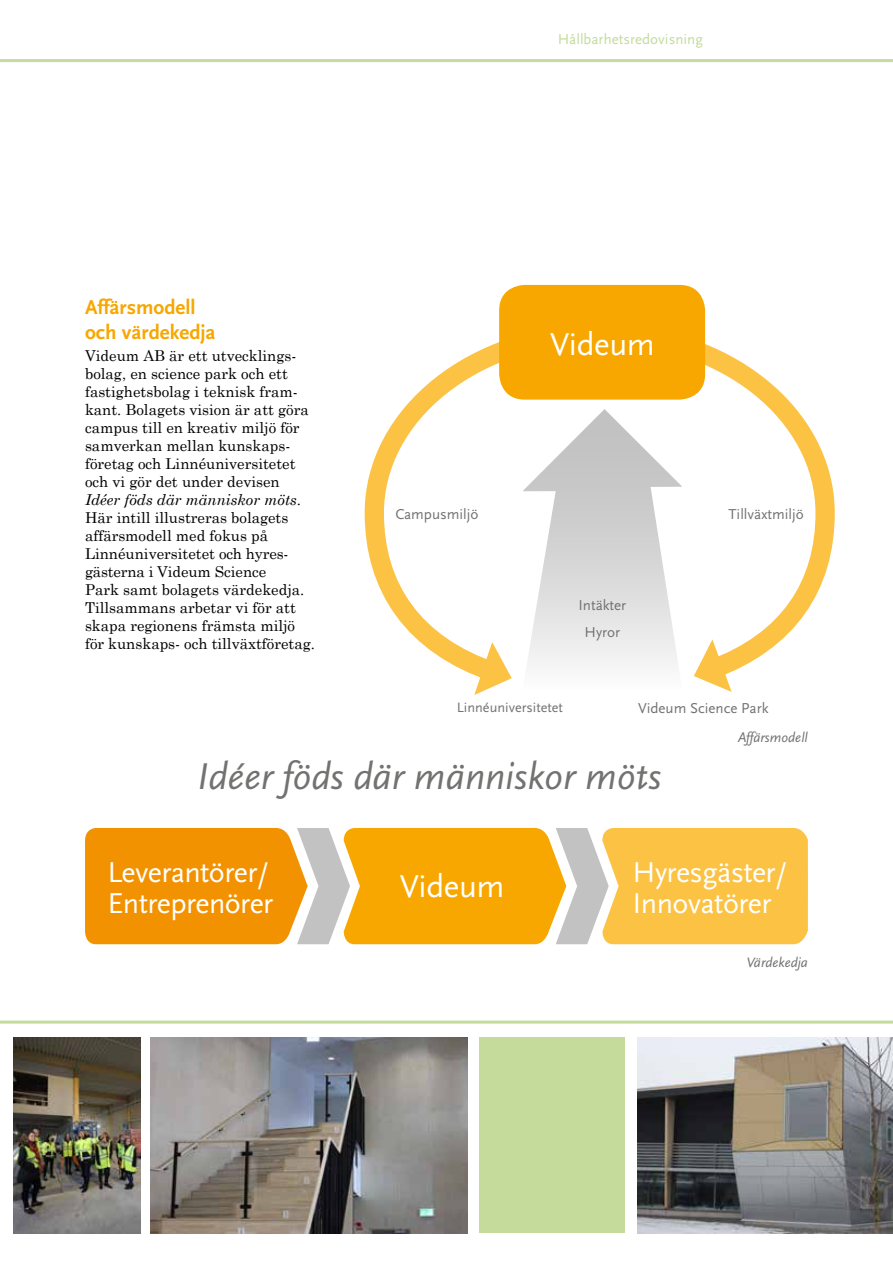
<style>
.page{position:relative;width:893px;height:1263px;background:#fff}
.page>*{position:absolute;margin:0;border:0;box-sizing:border-box;transform-origin:0 0}
.t1{font:italic 39px "Scala Sans LF";color:#727271}
.t2{font:33px "Scala Sans LF";letter-spacing:-.01em;color:#fff}
.t3{font:30px/30.8px "Scala Sans LF";letter-spacing:-.02em;color:#fff}
.t4{font:700 21px/25.2px "Scala Sans LF";color:#f7a700}
.t5{font:15px/18px "Century Schoolbook";color:#000}
.t6{font:15px/26.5px "Scala Sans";color:#727271;text-align:center}
.t7{font:15px "Scala Sans";color:#c4db9b}
.t8{font:italic 14.25px "Scala Sans";color:#727271}
.t9{font:14.25px "Scala Sans";color:#727271}
.s1{font-style:italic}
</style>
<div class="page">
<hr style="left:0;top:1020px;width:893px;height:3px;background:#c4db9b">
<hr style="left:0;top:59px;width:893px;height:3px;background:#c4db9b">
<div style="left:479px;top:1037px;width:146px;height:196px;background:#c4db9b"></div>
<img style="left:638px;top:1037px;width:255px;height:196px">
<svg style="left:85px;top:828px;width:723px;height:116px;background:#f3b033"></svg>
<svg style="left:364px;top:314px;width:471px;height:361px"></svg>
<svg style="left:694px;top:639px;width:38px;height:53px"></svg>
<svg style="left:474px;top:642px;width:38px;height:53px"></svg>
<div style="left:499px;top:285px;width:206px;height:115px;background:#f7a700;border-radius:26px"></div>
<svg style="left:522px;top:409px;width:160px;height:266px"></svg>
<img style="left:151px;top:1037px;width:316px;height:196px">
<img style="left:13px;top:1037px;width:128px;height:196px">
<p class="t7" style="left:558px;top:31px;width:147px">Hållbarhetsredovisning</p>
<h3 class="t4" style="left:85px;top:295px;width:132px">Affärsmodell och värdekedja</h3>
<p class="t5" style="left:85px;top:346px;width:231px">Videum AB är ett utvecklings&shy;bolag, en science park och ett fastighetsbolag i teknisk fram&shy;kant. Bolagets vision är att göra campus till en kreativ miljö för samverkan mellan kunskaps&shy;företag och Linnéuniversitetet och vi gör det under devisen<br><span class="s1">Idéer föds där människor möts</span>.<br>Här intill illustreras bolagets affärsmodell med fokus på<br>Linnéuniversitetet och hyres&shy;gästerna i Videum Science<br>Park samt bolagets värdekedja.<br>Tillsammans arbetar vi för att skapa regionens främsta miljö för kunskaps- och tillväxtföretag.</p>
<h2 class="t2" style="left:550px;top:326px;width:106px">Videum</h2>
<p class="t6" style="left:395px;top:501px;width:85px">Campusmiljö</p>
<p class="t6" style="left:728px;top:501px;width:77px">Tillväxtmiljö</p>
<p class="t6" style="left:578px;top:592px;width:49px">Intäkter<br>Hyror</p>
<p class="t9" style="left:457px;top:700px;width:108px">Linnéuniversitetet</p>
<p class="t6" style="left:638px;top:695px;width:132px">Videum Science Park</p>
<p class="t8" style="left:738px;top:729px;width:72px">Affärsmodell</p>
<h1 class="t1" style="left:197px;top:755px;width:466px">Idéer föds där människor möts</h1>
<h3 class="t3" style="left:107px;top:858px;width:167px">Leverantörer/<br>Entreprenörer</h3>
<h3 class="t3" style="left:632px;top:858px;width:156px">Hyresgäster/<br>Innovatörer</h3>
<h2 class="t2" style="left:400px;top:868px;width:106px">Videum</h2>
<p class="t8" style="left:746px;top:955px;width:63px">Värdekedja</p>
</div>
